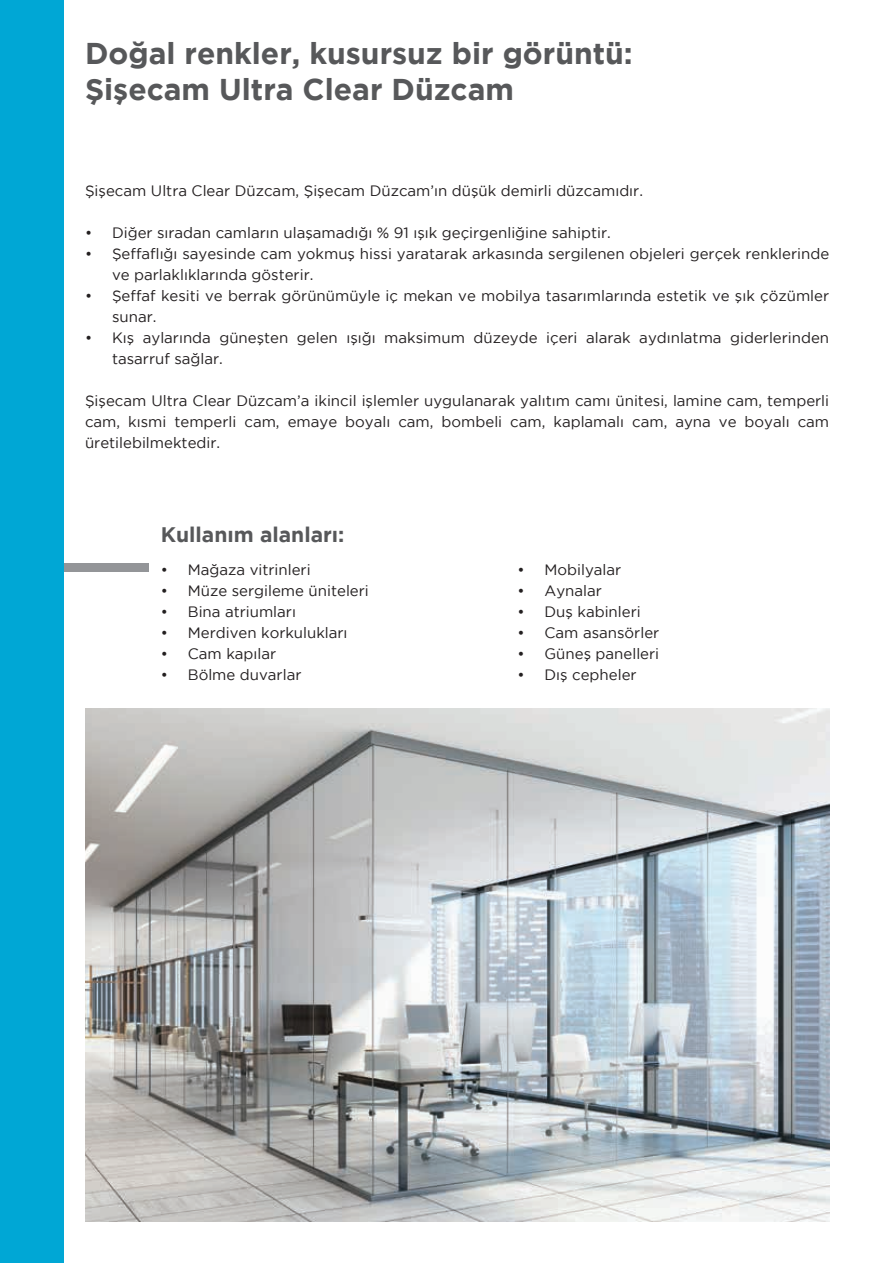
<style>
.page{position:relative;width:893px;height:1263px;background:#fff}
.page>*{position:absolute;margin:0;border:0;box-sizing:border-box;transform-origin:0 0}
.t1{font:700 30px/36px "Gotham";color:#57585a}
.t2{font:700 21px "Gotham";color:#57585a}
.t3{font:15px/21px "Gotham";color:#231f20}
</style>
<div class="page">
<div style="left:21px;top:564px;width:128px;height:8px;background:#939598"></div>
<div style="left:0;top:0;width:64px;height:1263px;background:#00a7d5"></div>
<img style="left:85px;top:708px;width:744px;height:513px">
<h1 class="t1" style="left:85px;top:35px;width:549px">Doğal renkler, kusursuz bir görüntü:<br>Şişecam Ultra Clear Düzcam</h1>
<p class="t3" style="left:85px;top:180px;width:559px">Şişecam Ultra Clear Düzcam, Şişecam Düzcam’ın düşük demirli düzcamıdır.</p>
<p class="t3" style="left:85px;top:222px;width:527px">• Diğer sıradan camların ulaşamadığı % 91 ışık geçirgenliğine sahiptir.</p>
<p class="t3" style="left:112px;top:243px;width:719px;text-indent:-27px">• Şeffaflığı sayesinde cam yokmuş hissi yaratarak arkasında sergilenen objeleri gerçek renklerinde ve parlaklıklarında gösterir.</p>
<p class="t3" style="left:112px;top:285px;width:719px;text-indent:-27px">• Şeffaf kesiti ve berrak görünümüyle iç mekan ve mobilya tasarımlarında estetik ve şık çözümler sunar.</p>
<p class="t3" style="left:112px;top:327px;width:719px;text-indent:-27px">• Kış aylarında güneşten gelen ışığı maksimum düzeyde içeri alarak aydınlatma giderlerinden tasarruf sağlar.</p>
<p class="t3" style="left:85px;top:390px;width:746px;text-align:justify">Şişecam Ultra Clear Düzcam’a ikincil işlemler uygulanarak yalıtım camı ünitesi, lamine cam, temperli cam, kısmi temperli cam, emaye boyalı cam, bombeli cam, kaplamalı cam, ayna ve boyalı cam üretilebilmektedir.</p>
<h2 class="t2" style="left:161px;top:523px;width:185px">Kullanım alanları:</h2>
<p class="t3" style="left:161px;top:559px;width:151px">• Mağaza vitrinleri</p>
<p class="t3" style="left:161px;top:580px;width:209px">• Müze sergileme üniteleri</p>
<p class="t3" style="left:161px;top:601px;width:137px">• Bina atriumları</p>
<p class="t3" style="left:161px;top:622px;width:188px">• Merdiven korkulukları</p>
<p class="t3" style="left:161px;top:643px;width:117px">• Cam kapılar</p>
<p class="t3" style="left:161px;top:664px;width:142px">• Bölme duvarlar</p>
<p class="t3" style="left:517px;top:559px;width:105px">• Mobilyalar</p>
<p class="t3" style="left:517px;top:580px;width:86px">• Aynalar</p>
<p class="t3" style="left:517px;top:601px;width:125px">• Duş kabinleri</p>
<p class="t3" style="left:517px;top:622px;width:143px">• Cam asansörler</p>
<p class="t3" style="left:517px;top:643px;width:143px">• Güneş panelleri</p>
<p class="t3" style="left:517px;top:664px;width:121px">• Dış cepheler</p>
</div>
